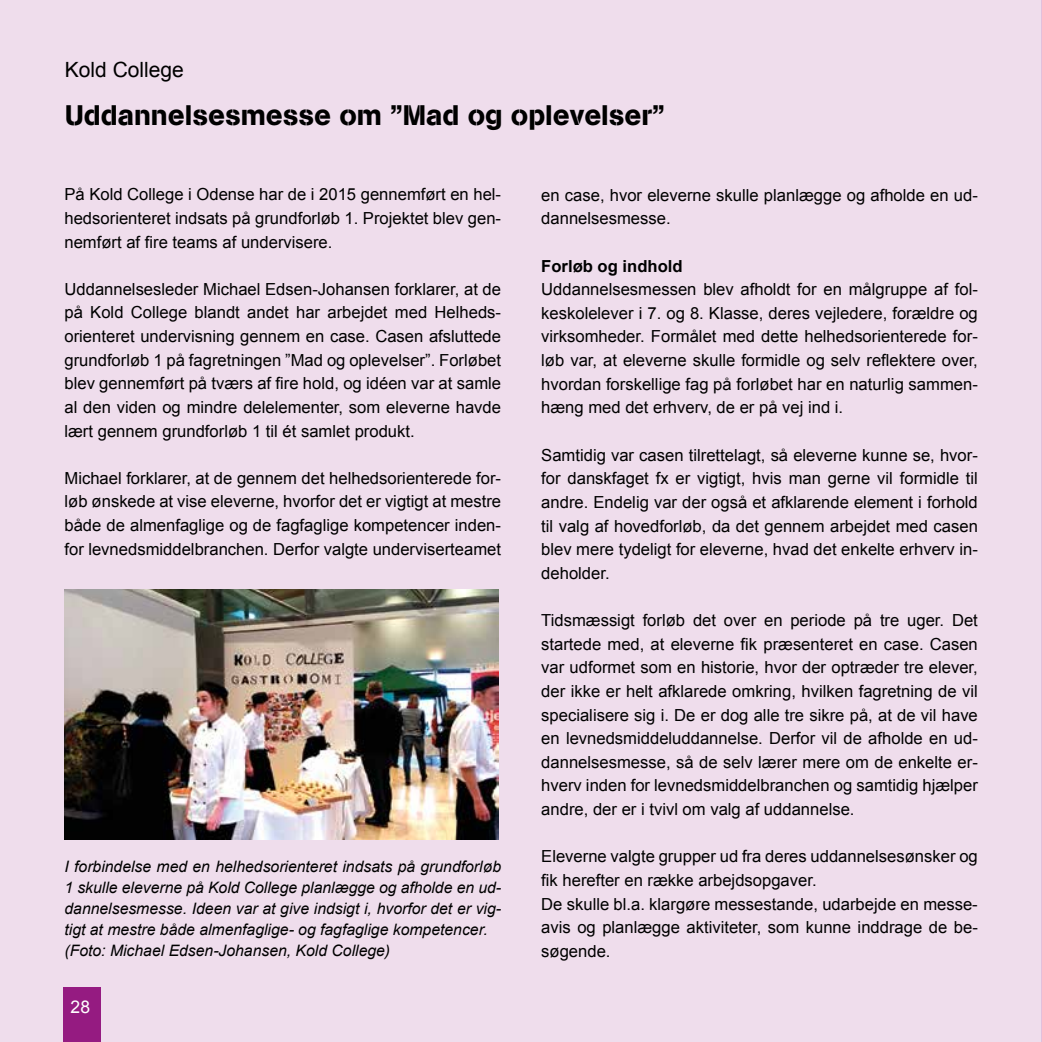
<style>
.page{position:relative;width:1042px;height:1042px;background:#efddec}
.page>*{position:absolute;margin:0;border:0;box-sizing:border-box;transform-origin:0 0}
.t1{font:28px "AG Book BQ Stencil";color:#000}
.t2{font:21px "Arial";color:#000}
.t3{font:17.5px "Arial";color:#fff}
.t4{font:16.62px/23.6px "Arial";color:#000;text-align:justify}
.t5{font:700 16.62px "Arial";color:#000}
.t6{font:italic 15.75px/21px "Arial";color:#000}
</style>
<div class="page">
<hr style="left:1041px;top:0;width:1px;height:1042px;background:#951b81">
<img style="left:64px;top:589px;width:434px;height:250px">
<div style="left:63px;top:990px;width:37px;height:52px;background:#951b81"></div>
<p class="t2" style="left:65px;top:56px;width:121px">Kold College</p>
<h1 class="t1" style="left:65px;top:99px;width:601px">Uddannelsesmesse om ”Mad og oplevelser”</h1>
<p class="t4" style="left:64px;top:183px;width:438px">På Kold College i Odense har de i 2015 gennemført en hel&shy;hedsorienteret indsats på grundforløb 1. Projektet blev gen&shy;nemført af fire teams af undervisere.</p>
<p class="t4" style="left:64px;top:277px;width:438px">Uddannelsesleder Michael Edsen-Johansen forklarer, at de på Kold College blandt andet har arbejdet med Helheds&shy;orienteret undervisning gennem en case. Casen afsluttede grundforløb 1 på fagretningen ”Mad og oplevelser”. Forløbet blev gennemført på tværs af fire hold, og idéen var at samle al den viden og mindre delelementer, som eleverne havde lært gennem grundforløb 1 til ét samlet produkt.</p>
<p class="t4" style="left:64px;top:466px;width:438px">Michael forklarer, at de gennem det helhedsorienterede for&shy;løb ønskede at vise eleverne, hvorfor det er vigtigt at mestre både de almenfaglige og de fagfaglige kompetencer inden&shy;for levnedsmiddelbranchen. Derfor valgte underviserteamet</p>
<p class="t6" style="left:64px;top:856px;width:438px">I forbindelse med en helhedsorienteret indsats på grundforløb 1 skulle eleverne på Kold College planlægge og afholde en ud&shy;dannelsesmesse. Ideen var at give indsigt i, hvorfor det er vig&shy;tigt at mestre både almenfaglige- og fagfaglige kompetencer. (Foto: Michael Edsen-Johansen, Kold College)</p>
<p class="t3" style="left:71px;top:992px;width:21px">28</p>
<p class="t3" style="left:71px;top:995px;width:21px">28</p>
<p class="t4" style="left:541px;top:183px;width:438px">en case, hvor eleverne skulle planlægge og afholde en ud&shy;dannelsesmesse.</p>
<p class="t5" style="left:541px;top:255px;width:143px">Forløb og indhold</p>
<p class="t4" style="left:541px;top:278px;width:438px">Uddannelsesmessen blev afholdt for en målgruppe af fol&shy;keskolelever i 7. og 8. Klasse, deres vejledere, forældre og virksomheder. Formålet med dette helhedsorienterede for&shy;løb var, at eleverne skulle formidle og selv reflektere over, hvordan forskellige fag på forløbet har en naturlig sammen&shy;hæng med det erhverv, de er på vej ind i.</p>
<p class="t4" style="left:541px;top:443px;width:438px">Samtidig var casen tilrettelagt, så eleverne kunne se, hvor&shy;for danskfaget fx er vigtigt, hvis man gerne vil formidle til andre. Endelig var der også et afklarende element i forhold til valg af hovedforløb, da det gennem arbejdet med casen blev mere tydeligt for eleverne, hvad det enkelte erhverv in&shy;deholder.</p>
<p class="t4" style="left:541px;top:608px;width:438px">Tidsmæssigt forløb det over en periode på tre uger. Det startede med, at eleverne fik præsenteret en case. Casen var udformet som en historie, hvor der optræder tre elever, der ikke er helt afklarede omkring, hvilken fagretning de vil specialisere sig i. De er dog alle tre sikre på, at de vil have en levnedsmiddeluddannelse. Derfor vil de afholde en ud&shy;dannelsesmesse, så de selv lærer mere om de enkelte er&shy;hverv inden for levnedsmiddelbranchen og samtidig hjælper andre, der er i tvivl om valg af uddannelse.</p>
<p class="t4" style="left:541px;top:845px;width:438px;text-align:left">Eleverne valgte grupper ud fra deres uddannelsesønsker og fik herefter en række arbejdsopgaver.<br>De skulle bl.a. klargøre messestande, udarbejde en messe&shy;avis og planlægge aktiviteter, som kunne inddrage de be&shy;søgende.</p>
</div>
